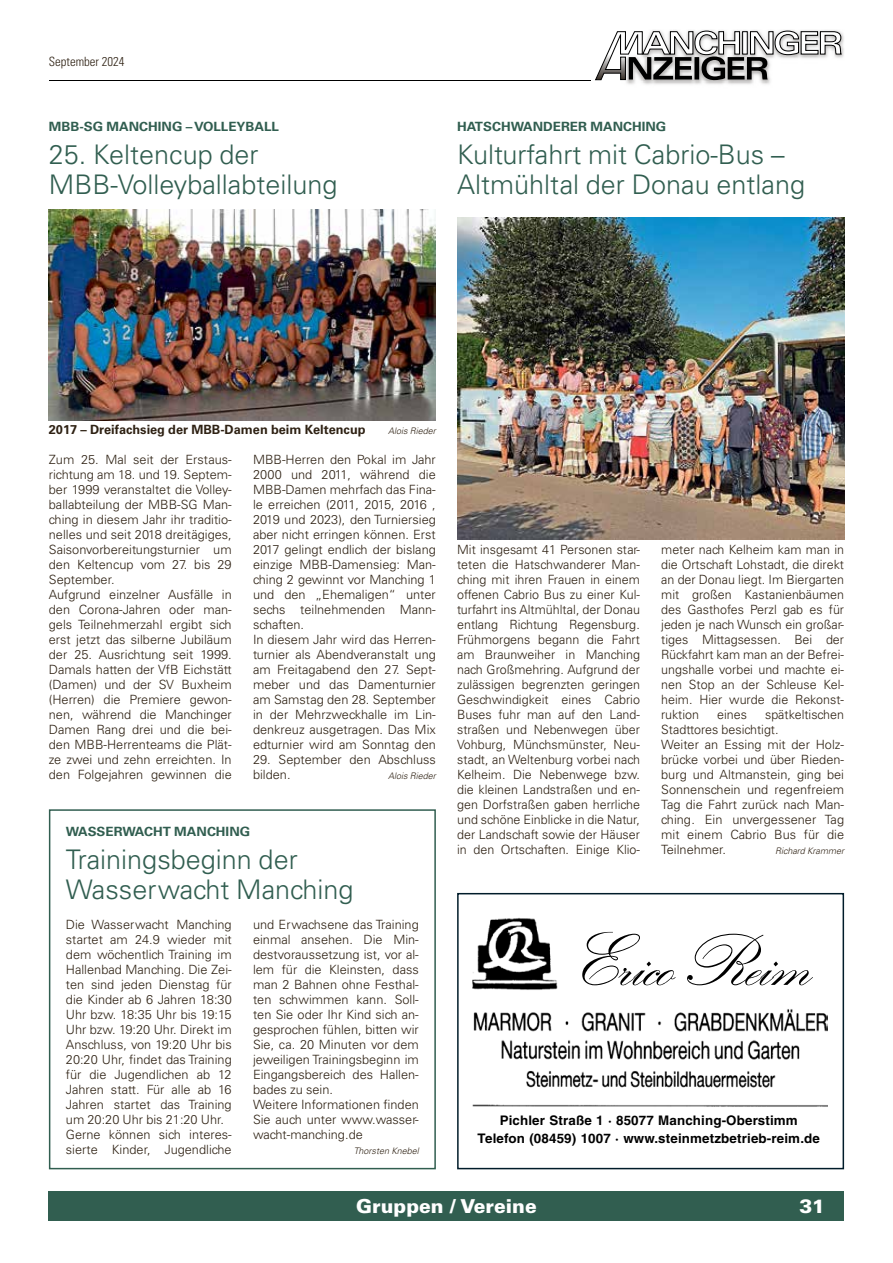
<style>
.page{position:relative;width:893px;height:1263px;background:#fff}
.page>*{position:absolute;margin:0;border:0;box-sizing:border-box;transform-origin:0 0}
.t1{font:700 72.45px "Kuenstler Script LT Two";letter-spacing:-.015em;color:#000}
.t2{font:300 27px/30px "Univers LT Std";color:#315e50}
.t3{font:900 19.2px "Univers LT Std";color:#fff}
.t4{font:700 13.2px/18.1px "Helvetica LT";letter-spacing:.01em;color:#000;text-align:center}
.t5{font:300 12.75px/15px "Univers LT Std";color:#2e2113}
.t6{font:700 12.75px "Univers LT Std";color:#315e50;scale:1.05 1}
.t7{font:700 12.75px "Univers LT Std";color:#2e2113}
.t8{font:300 condensed 12.75px "Univers LT Std";color:#2e2113}
.t9{font:italic 300 9px "Univers LT Std";color:#2e2113}
</style>
<div class="page">
<img style="left:626px;top:30px;width:218px;height:55px">
<hr style="left:49px;top:80px;width:540px;height:1px;background:#000">
<svg style="left:589px;top:31px;width:253px;height:50px"></svg>
<div style="left:49px;top:1191px;width:795px;height:29px;background:#315e50"></div>
<img style="left:49px;top:209px;width:387px;height:211px">
<img style="left:457px;top:218px;width:387px;height:321px">
<div style="left:49px;top:809px;width:387px;height:360px;border:2px solid #315e50"></div>
<svg style="left:472px;top:918px;width:356px;height:189px"></svg>
<div style="left:457px;top:893px;width:387px;height:276px;border:1px solid #001c2a"></div>
<p class="t8" style="left:49px;top:53px;width:77px">September 2024</p>
<p class="t6" style="left:49px;top:119px;width:221px">MBB-SG MANCHING – VOLLEYBALL</p>
<h2 class="t2" style="left:49px;top:140px;width:290px">25. Keltencup der<br>MBB-Volleyballabteilung</h2>
<p class="t6" style="left:457px;top:119px;width:201px">HATSCHWANDERER MANCHING</p>
<h2 class="t2" style="left:457px;top:140px;width:349px">Kulturfahrt mit Cabrio-Bus –<br>Altmühltal der Donau entlang</h2>
<p class="t7" style="left:49px;top:422px;width:318px">2017 – Dreifachsieg der MBB-Damen beim Keltencup</p>
<p class="t9" style="left:388px;top:426px;width:49px">Alois Rieder</p>
<p class="t5" style="left:49px;top:452px;width:184px">Zum 25. Mal seit der Erstaus&shy;richtung am 18. und 19. Septem&shy;ber 1999 veranstaltet die Volley&shy;ballabteilung der MBB-SG Man&shy;ching in diesem Jahr ihr traditio&shy;nelles und seit 2018 dreitägiges,<br>Saisonvorbereitungsturnier um den Keltencup vom 27. bis 29<br>September.<br>Aufgrund einzelner Ausfälle in den Corona-Jahren oder man&shy;gels Teilnehmerzahl ergibt sich erst jetzt das silberne Jubiläum der 25. Ausrichtung seit 1999.<br>Damals hatten der VfB Eichstätt (Damen) und der SV Buxheim (Herren) die Premiere gewon&shy;nen, während die Manchinger<br>Damen Rang drei und die bei&shy;den MBB-Herrenteams die Plät&shy;ze zwei und zehn erreichten. In den Folgejahren gewinnen die</p>
<p class="t5" style="left:253px;top:452px;width:184px">MBB-Herren den Pokal im Jahr<br>2000 und 2011, während die<br>MBB-Damen mehrfach das Fina&shy;le erreichen (2011, 2015, 2016 ,<br>2019 und 2023), den Turniersieg aber nicht erringen können. Erst<br>2017 gelingt endlich der bislang einzige MBB-Damensieg: Man&shy;ching 2 gewinnt vor Manching 1 und den „Ehemaligen“ unter sechs teilnehmenden Mann&shy;schaften.<br>In diesem Jahr wird das Herren&shy;turnier als Abendveranstalt ung am Freitagabend den 27. Sept&shy;meber und das Damenturnier am Samstag den 28. September in der Mehrzweckhalle im Lin&shy;denkreuz ausgetragen. Das Mix edturnier wird am Sonntag den</p>
<p class="t5" style="left:253px;top:752px;width:184px">29. September den Abschluss bilden.</p>
<p class="t9" style="left:388px;top:771px;width:49px">Alois Rieder</p>
<p class="t6" style="left:66px;top:824px;width:177px">WASSERWACHT MANCHING</p>
<h2 class="t2" style="left:66px;top:845px;width:289px">Trainingsbeginn der<br>Wasserwacht Manching</h2>
<p class="t5" style="left:66px;top:917px;width:167px">Die Wasserwacht Manching startet am 24.9 wieder mit dem wöchentlich Training im<br>Hallenbad Manching. Die Zei&shy;ten sind jeden Dienstag für die Kinder ab 6 Jahren 18:30<br>Uhr bzw. 18:35 Uhr bis 19:15<br>Uhr bzw. 19:20 Uhr. Direkt im<br>Anschluss, von 19:20 Uhr bis<br>20:20 Uhr, findet das Training für die Jugendlichen ab 12<br>Jahren statt. Für alle ab 16<br>Jahren startet das Training um 20:20 Uhr bis 21:20 Uhr.<br>Gerne können sich interes&shy;sierte Kinder, Jugendliche</p>
<p class="t5" style="left:253px;top:917px;width:167px">und Erwachsene das Training einmal ansehen. Die Min&shy;destvoraussetzung ist, vor al&shy;lem für die Kleinsten, dass man 2 Bahnen ohne Festhal&shy;ten schwimmen kann. Soll&shy;ten Sie oder Ihr Kind sich an&shy;gesprochen fühlen, bitten wir<br>Sie, ca. 20 Minuten vor dem jeweiligen Trainingsbeginn im<br>Eingangsbereich des Hallen&shy;bades zu sein.<br>Weitere Informationen finden<br>Sie auch unter www.wasser&shy;wacht-manching.de</p>
<p class="t9" style="left:354px;top:1146px;width:67px">Thorsten Knebel</p>
<p class="t5" style="left:457px;top:542px;width:184px;text-align:justify">Mit insgesamt 41 Personen star&shy;teten die Hatschwanderer Man&shy;ching mit ihren Frauen in einem offenen Cabrio Bus zu einer Kul&shy;turfahrt ins Altmühltal, der Donau entlang Richtung Regensburg.<br>Frühmorgens begann die Fahrt am Braunweiher in Manching nach Großmehring. Aufgrund der zulässigen begrenzten geringen Geschwindigkeit eines Cabrio Buses fuhr man auf den Land&shy;straßen und Nebenwegen über Vohburg, Münchsmünster, Neu&shy;stadt, an Weltenburg vorbei nach Kelheim. Die Nebenwege bzw. die kleinen Landstraßen und en&shy;gen Dorfstraßen gaben herrliche und schöne Einblicke in die Natur, der Landschaft sowie der Häuser in den Ortschaften. Einige Klio-</p>
<p class="t5" style="left:661px;top:542px;width:184px;text-align:justify">meter nach Kelheim kam man in die Ortschaft Lohstadt, die direkt an der Donau liegt. Im Biergarten mit großen Kastanienbäumen des Gasthofes Perzl gab es für jeden je nach Wunsch ein großar&shy;tiges Mittagsessen. Bei der Rückfahrt kam man an der Befrei&shy;ungshalle vorbei und machte ei&shy;nen Stop an der Schleuse Kel&shy;heim. Hier wurde die Rekonst&shy;ruktion</p>
<p class="t5" style="left:661px;top:707px;width:184px;text-indent:104px">spätkeltischen<br>Stadttores besichtigt.<br>Weiter an Essing mit der Holz&shy;brücke vorbei und über Rieden&shy;burg und Altmanstein, ging bei<br>Sonnenschein und regenfreiem<br>Tag die Fahrt zurück nach Man&shy;ching. Ein unvergessener Tag mit einem Cabrio Bus für die<br>Teilnehmer.</p>
<p class="t5" style="left:717px;top:707px;width:31px">eines</p>
<p class="t9" style="left:775px;top:846px;width:70px">Richard Krammer</p>
<h1 class="t1" style="left:578px;top:919px;width:232px">Erico Reim</h1>
<p class="t4" style="left:478px;top:1111px;width:344px">Pichler Straße 1 · 85077 Manching-Oberstimm<br>Telefon (08459) 1007 · www.steinmetzbetrieb-reim.de</p>
<h3 class="t3" style="left:356px;top:1193px;width:182px">Gruppen / Vereine</h3>
<h3 class="t3" style="left:799px;top:1193px;width:27px">31</h3>
</div>
